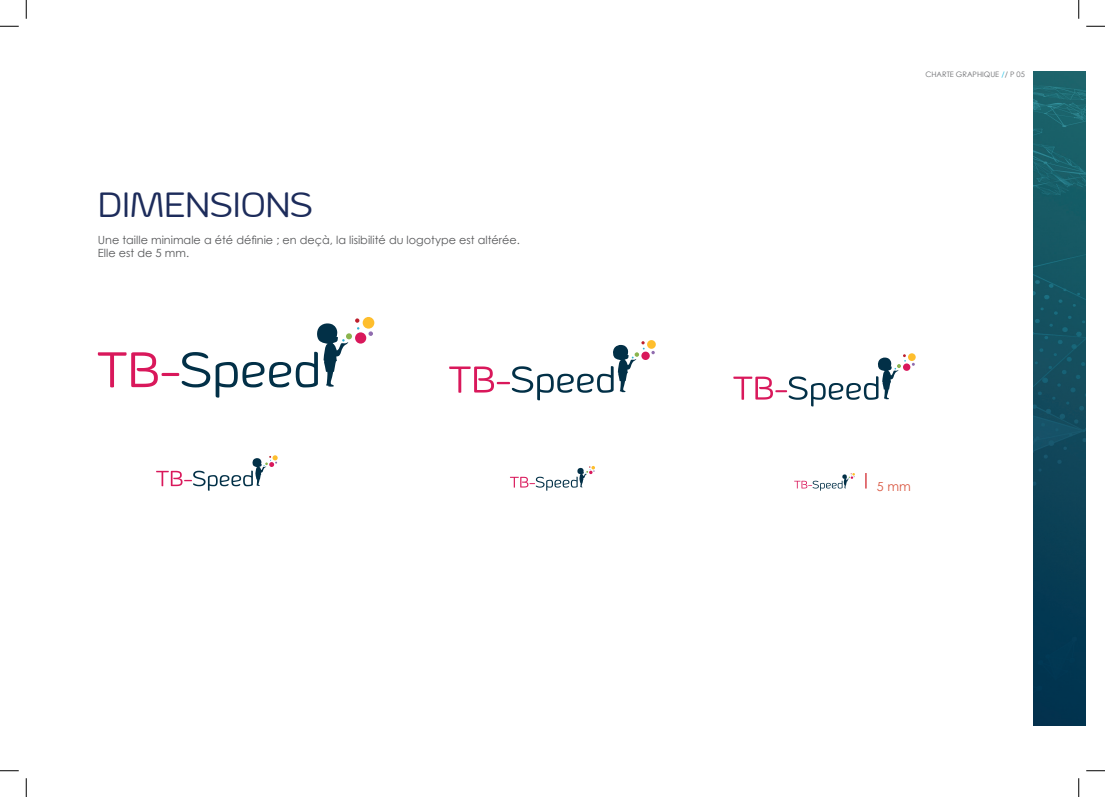
<style>
.page{position:relative;width:1105px;height:797px;background:#fff}
.page>*{position:absolute;margin:0;border:0;box-sizing:border-box;transform-origin:0 0}
.t1{font:35px "Byom";color:#1d2c5b}
.t2{font:12.5px "Century Gothic";color:#d95842}
.t3{font:11.25px/13.5px "Century Gothic";color:#57585a}
.t4{font:7.5px "Century Gothic";color:#6c6d70}
.s1{color:#17bee5}
</style>
<div class="page">
<img style="left:1034px;top:71px;width:52px;height:654px">
<svg style="left:98px;top:352px;width:112px;height:35px"></svg>
<div style="left:363px;top:317px;width:11px;height:11px;background:#febe2d;border-radius:50%"></div>
<div style="left:355px;top:332px;width:11px;height:11px;background:#d9185b;border-radius:50%"></div>
<svg style="left:368px;top:331px;width:5px;height:5px"></svg>
<svg style="left:216px;top:318px;width:143px;height:79px"></svg>
<div style="left:647px;top:340px;width:9px;height:9px;background:#febe2d;border-radius:50%"></div>
<div style="left:641px;top:351px;width:9px;height:9px;background:#d9185b;border-radius:50%"></div>
<svg style="left:651px;top:351px;width:4px;height:3px"></svg>
<svg style="left:449px;top:341px;width:196px;height:59px"></svg>
<svg style="left:510px;top:466px;width:85px;height:24px"></svg>
<svg style="left:156px;top:455px;width:122px;height:35px"></svg>
<div style="left:908px;top:353px;width:8px;height:8px;background:#febe2d;border-radius:50%"></div>
<div style="left:903px;top:363px;width:7px;height:8px;background:#d9185b;border-radius:50%"></div>
<svg style="left:733px;top:354px;width:173px;height:52px"></svg>
<svg style="left:794px;top:473px;width:61px;height:17px"></svg>
<svg style="left:865px;top:473px;width:1px;height:15px"></svg>
<svg style="left:0;top:25px;width:19px;height:2px"></svg>
<svg style="left:1086px;top:25px;width:19px;height:2px"></svg>
<svg style="left:0;top:770px;width:19px;height:1px"></svg>
<svg style="left:1086px;top:770px;width:19px;height:1px"></svg>
<svg style="left:25px;top:0;width:2px;height:19px"></svg>
<svg style="left:25px;top:778px;width:2px;height:19px"></svg>
<svg style="left:1078px;top:0;width:1px;height:19px"></svg>
<svg style="left:1078px;top:778px;width:1px;height:19px"></svg>
<h1 class="t1" style="left:98px;top:184px;width:216px">DIMENSIONS</h1>
<p class="t3" style="left:98px;top:233px;width:424px">Une taille minimale a été définie ; en deçà, la lisibilité du logotype est altérée.<br>Elle est de 5 mm.</p>
<p class="t4" style="left:925px;top:69px;width:101px">CHARTE GRAPHIQUE <span class="s1">/</span>/ P 05</p>
<p class="t2" style="left:877px;top:477px;width:35px">5 mm</p>
</div>
